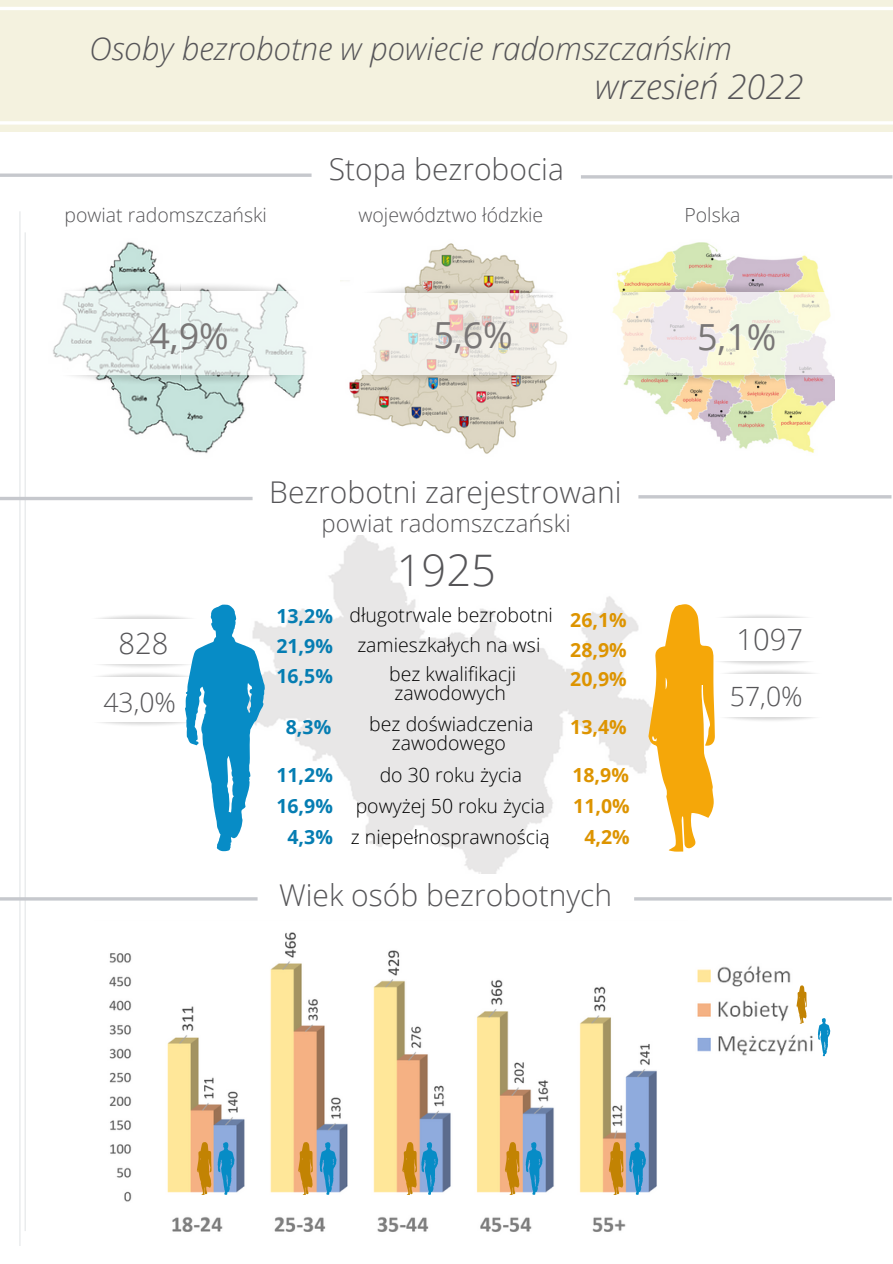
<style>
.page{position:relative;width:893px;height:1264px;background:#fff}
.page>*{position:absolute;margin:0;border:0;box-sizing:border-box;transform-origin:0 0}
.t1{font:300 43.5px "Open Sans";color:#565558}
.t2{font:36px "Open Sans";color:#797676}
.t3{font:italic 300 34.5px "Open Sans";color:#565558}
.t4{font:italic 300 31.5px "Open Sans";color:#565558}
.t5{font:300 30px "Open Sans";color:#565558}
.t6{font:300 29.1px "Open Sans";color:#565558}
.t7{font:300 26.55px "Open Sans";color:#565558}
.t8{font:300 24px "Open Sans";color:#565558}
.t9{font:300 19.5px/29.4px "Open Sans";color:#000;text-align:center}
.t10{font:300 19.5px "Open Sans";color:#565558}
.t11{font:700 19.5px "Open Sans";color:#dd9400}
.t12{font:700 19.5px "Open Sans";color:#057db2}
.s1{font-weight:700;color:#057db2}
</style>
<div class="page">
<div style="left:0;top:0;width:892px;height:132px;background:#f4f2df"></div>
<hr style="left:0;top:121px;width:892px;height:4px;background:#fff">
<hr style="left:0;top:7px;width:892px;height:3px;background:#fff">
<img style="left:265px;top:535px;width:383px;height:338px">
<hr style="left:638px;top:495px;width:253px;height:3px;background:#c6c8cd">
<svg style="left:0;top:173px;width:311px;height:4px"></svg>
<hr style="left:581px;top:175px;width:311px;height:3px;background:#c6c8cd">
<hr style="left:634px;top:897px;width:257px;height:3px;background:#c6c8cd">
<img style="left:697px;top:965px;width:116px;height:91px">
<img style="left:109px;top:932px;width:548px;height:300px">
<svg style="left:217px;top:1142px;width:17px;height:52px"></svg>
<svg style="left:817px;top:1018px;width:13px;height:38px"></svg>
<svg style="left:197px;top:1142px;width:14px;height:52px"></svg>
<svg style="left:796px;top:985px;width:10px;height:38px"></svg>
<img style="left:714px;top:717px;width:101px;height:11px">
<svg style="left:648px;top:604px;width:66px;height:247px"></svg>
<svg style="left:185px;top:604px;width:80px;height:247px"></svg>
<img style="left:628px;top:242px;width:206px;height:211px">
<img style="left:623px;top:353px;width:212px;height:43px">
<img style="left:616px;top:270px;width:218px;height:43px">
<svg style="left:612px;top:292px;width:221px;height:82px;background:#f4f1e4"></svg>
<img style="left:340px;top:243px;width:203px;height:211px">
<img style="left:343px;top:353px;width:211px;height:43px">
<img style="left:343px;top:271px;width:205px;height:43px">
<svg style="left:348px;top:293px;width:220px;height:82px;fill:#f2f0e9"></svg>
<img style="left:109px;top:242px;width:186px;height:211px">
<img style="left:72px;top:375px;width:232px;height:22px">
<img style="left:77px;top:274px;width:218px;height:18px">
<svg style="left:53px;top:292px;width:127px;height:83px;fill:#eaf4f2"></svg>
<svg style="left:180px;top:292px;width:127px;height:83px;fill:#eaf5f2"></svg>
<svg style="left:319px;top:1142px;width:17px;height:52px"></svg>
<svg style="left:298px;top:1142px;width:15px;height:52px"></svg>
<svg style="left:402px;top:1142px;width:36px;height:52px;background:#929b8a"></svg>
<svg style="left:525px;top:1142px;width:17px;height:52px"></svg>
<svg style="left:505px;top:1142px;width:14px;height:52px"></svg>
<svg style="left:629px;top:1142px;width:17px;height:52px"></svg>
<svg style="left:608px;top:1142px;width:15px;height:52px"></svg>
<hr style="left:19px;top:211px;width:1px;height:1034px;background:#e3e6e8">
<hr style="left:25px;top:232px;width:1px;height:998px;background:#e3e6e8">
<hr style="left:0;top:897px;width:257px;height:3px;background:#c6c8cd">
<hr style="left:0;top:497px;width:252px;height:3px;background:#c6c8cd">
<h3 class="t4" style="left:89px;top:27px;width:644px">Osoby bezrobotne w powiecie radomszczańskim</h3>
<h3 class="t3" style="left:595px;top:62px;width:210px">wrzesień 2022</h3>
<p class="t10" style="left:64px;top:201px;width:204px">powiat radomszczański</p>
<h2 class="t2" style="left:149px;top:310px;width:81px">4,9%</h2>
<h3 class="t5" style="left:329px;top:148px;width:236px">Stopa bezrobocia</h3>
<p class="t10" style="left:358px;top:201px;width:186px">województwo łódzkie</p>
<p class="t10" style="left:684px;top:201px;width:58px">Polska</p>
<h2 class="t2" style="left:433px;top:309px;width:81px">5,6%</h2>
<h2 class="t2" style="left:697px;top:312px;width:81px">5,1%</h2>
<h3 class="t5" style="left:269px;top:471px;width:354px">Bezrobotni zarejestrowani</h3>
<p class="t8" style="left:321px;top:507px;width:251px">powiat radomszczański</p>
<h1 class="t1" style="left:396px;top:540px;width:101px">1925</h1>
<p class="t9" style="left:349px;top:599px;width:205px">długotrwale bezrobotni</p>
<p class="t12" style="left:276px;top:601px;width:58px">13,2%</p>
<p class="t11" style="left:570px;top:606px;width:58px">26,1%</p>
<h3 class="t6" style="left:736px;top:619px;width:68px">1097</h3>
<h3 class="t6" style="left:118px;top:622px;width:51px">828</h3>
<p class="t9" style="left:357px;top:629px;width:184px">zamieszkałych na wsi bez kwalifikacji</p>
<p class="t9" style="left:369px;top:677px;width:165px;line-height:30.9px">zawodowych<br>bez doświadczenia</p>
<p class="t9" style="left:379px;top:727px;width:144px;line-height:31.5px">zawodowego<br>do 30 roku życia</p>
<p class="t12" style="left:276px;top:632px;width:58px">21,9%</p>
<p class="t11" style="left:570px;top:636px;width:58px">28,9%</p>
<p class="t12" style="left:276px;top:662px;width:58px">16,5%</p>
<p class="t11" style="left:570px;top:665px;width:58px">20,9%</p>
<h3 class="t7" style="left:103px;top:683px;width:74px">43,0%</h3>
<h3 class="t7" style="left:730px;top:677px;width:74px">57,0%</h3>
<p class="t12" style="left:286px;top:713px;width:47px">8,3%</p>
<p class="t11" style="left:570px;top:713px;width:58px">13,4%</p>
<p class="t12" style="left:276px;top:761px;width:58px">11,2%</p>
<p class="t11" style="left:572px;top:761px;width:58px">18,9%</p>
<p class="t9" style="left:287px;top:789px;width:264px;line-height:31px;text-align:right">powyżej 50 roku życia<br><span class="s1">4,3%</span> z niepełnosprawnością</p>
<p class="t12" style="left:276px;top:792px;width:58px">16,9%</p>
<p class="t11" style="left:573px;top:792px;width:58px">11,0%</p>
<p class="t11" style="left:584px;top:823px;width:47px">4,2%</p>
<h3 class="t5" style="left:279px;top:873px;width:334px">Wiek osób bezrobotnych</h3>
</div>
